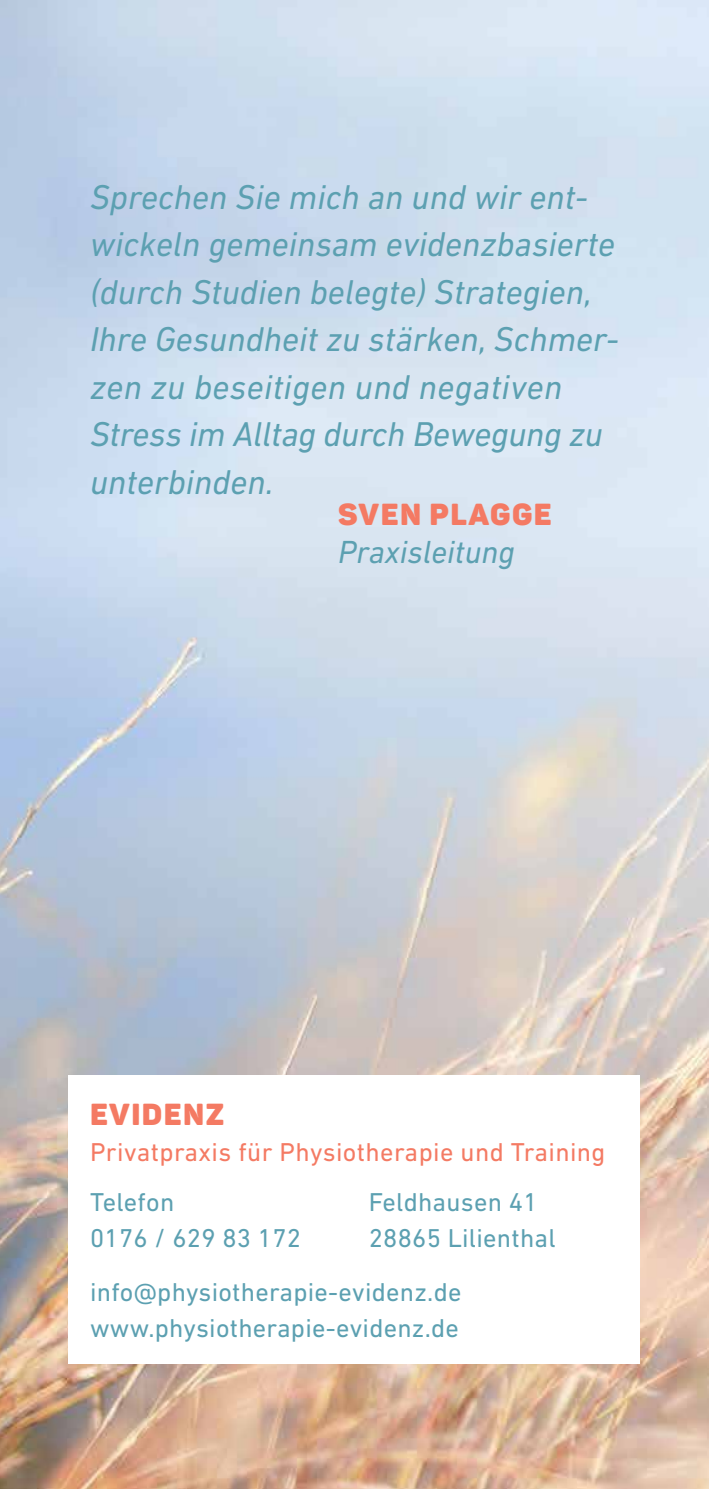
<style>
.page{position:relative;width:709px;height:1489px;background:#fff}
.page>*{position:absolute;margin:0;border:0;box-sizing:border-box;transform-origin:0 0}
.t1{font:italic 35px/47.5px "DIN Next LT Pro";color:#5ca0b1}
.t2{font:italic 32.5px "DIN Next LT Pro";color:#5ca0b1}
.t3{font:30px "Panton Black Caps";letter-spacing:.05em;color:#f47a63}
.t4{font:26.25px/36.2px "DIN Next LT Pro";letter-spacing:.01em;color:#5ca0b1}
.t5{font:26.25px "DIN Next LT Pro";letter-spacing:.015em;color:#f47a63}
</style>
<div class="page">
<img style="left:0;top:0;width:709px;height:1488px">
<svg style="left:69px;top:1075px;width:571px;height:288px"></svg>
<svg style="left:90px;top:1193px;width:529px;height:56px"></svg>
<p class="t1" style="left:90px;top:173px;width:530px">Sprechen Sie mich an und wir ent&shy;wickeln gemeinsam evidenzbasierte (durch Studien belegte) Strategien,<br>Ihre Gesundheit zu stärken, Schmer&shy;zen zu beseitigen und negativen<br>Stress im Alltag durch Bewegung zu unterbinden.</p>
<p class="t3" style="left:338px;top:495px;width:215px">SVEN PLAGGE</p>
<p class="t2" style="left:338px;top:533px;width:178px">Praxisleitung</p>
<p class="t3" style="left:90px;top:1094px;width:136px">EVIDENZ</p>
<p class="t5" style="left:90px;top:1136px;width:517px">Privatpraxis für Physiotherapie und Training</p>
<p class="t4" style="left:90px;top:1183px;width:213px">Telefon<br>0176 / 629 83 172</p>
<p class="t4" style="left:369px;top:1183px;width:188px">Feldhausen 41<br>28865 Lilienthal</p>
<p class="t4" style="left:90px;top:1272px;width:373px">info@physiotherapie-evidenz.de www.physiotherapie-evidenz.de</p>
</div>
